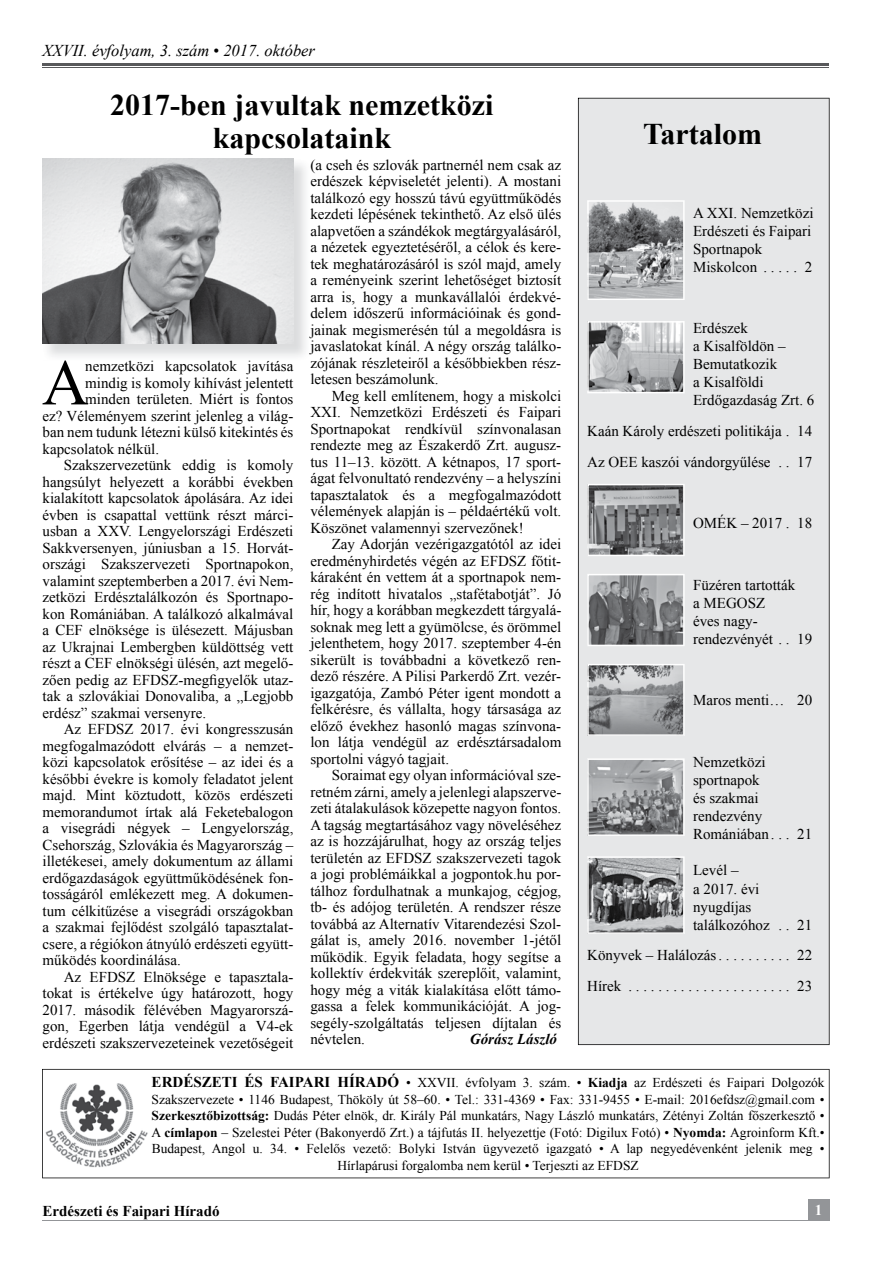
<style>
.page{position:relative;width:893px;height:1263px;background:#fff}
.page>*{position:absolute;margin:0;border:0;box-sizing:border-box;transform-origin:0 0}
.t1{font:64.8px "Times New Roman";color:#000}
.t2{font:700 30px/33px "Times New Roman";color:#000;text-align:center}
.t3{font:italic 16.5px "Times New Roman";color:#000}
.t4{font:15px/16.5px "Times New Roman";color:#000}
.t5{font:700 15px "Times New Roman";color:#000}
.t6{font:italic 700 15px "Times New Roman";color:#000}
.t7{font:700 15px "Times New Roman";color:#fff}
.t8{font:13.5px/16.5px "Times New Roman";color:#000;text-align:center}
.s1{font-style:normal}
.s2{font-weight:700;font-size:15px}
.s3{font-weight:700}
</style>
<div class="page">
<hr style="left:43px;top:63px;width:786px;height:2px;background:#58595b">
<hr style="left:43px;top:67px;width:786px;height:1px;background:#58595b">
<div style="left:808px;top:1199px;width:21px;height:21px;background:#939598"></div>
<hr style="left:43px;top:1220px;width:786px;height:1px;background:#939598">
<svg style="left:42px;top:1069px;width:788px;height:109px"></svg>
<div style="left:578px;top:98px;width:252px;height:947px;background:#e6e7e8"></div>
<img style="left:44px;top:1078px;width:107px;height:91px">
<img style="left:48px;top:159px;width:262px;height:197px">
<svg style="left:309px;top:324px;width:1px;height:30px"></svg>
<img style="left:43px;top:158px;width:250px;height:186px">
<svg style="left:587px;top:200px;width:98px;height:100px;background:#9fa1a2"></svg>
<svg style="left:587px;top:484px;width:98px;height:72px;background:#898a8d"></svg>
<svg style="left:587px;top:321px;width:98px;height:72px;background:#b2b4b5"></svg>
<svg style="left:587px;top:574px;width:98px;height:72px;background:#868789"></svg>
<svg style="left:587px;top:664px;width:98px;height:72px;background:#9e9fa2"></svg>
<svg style="left:587px;top:758px;width:98px;height:78px;background:#9a9c9e"></svg>
<svg style="left:587px;top:856px;width:98px;height:78px;background:#8e8f91"></svg>
<p class="t3" style="left:43px;top:39px;width:274px">XXVII. évfolyam, 3. szám <span class="s1">•</span> 2017. október</p>
<h2 class="t2" style="left:110px;top:88px;width:385px">2017-ben javultak nemzetközi kapcsolataink</h2>
<h2 class="t2" style="left:643px;top:117px;width:120px">Tartalom</h2>
<p class="t4" style="left:310px;top:156px;width:252px;text-align:justify">(a cseh és szlovák partnernél nem csak az erdészek képviseletét jelenti). A mostani találkozó egy hosszú távú együttműködés kezdeti lépésének tekinthető. Az első ülés alapvetően a szándékok megtárgyalásáról, a nézetek egyeztetéséről, a célok és kere&shy;tek meghatározásáról is szól majd, amely a reményeink szerint lehetőséget biztosít arra is, hogy a munkavállalói érdekvé&shy;delem időszerű információinak és gond&shy;jainak megismerésén túl a megoldásra is javaslatokat kínál. A négy ország találko&shy;zójának részleteiről a későbbiekben rész&shy;letesen beszámolunk.</p>
<p class="t4" style="left:310px;top:387px;width:252px;text-align:justify;text-indent:21px">Meg kell említenem, hogy a miskolci XXI. Nemzetközi Erdészeti és Faipari Sportnapokat rendkívül színvonalasan rendezte meg az Északerdő Zrt. augusz&shy;tus 11–13. között. A kétnapos, 17 sport&shy;ágat felvonultató rendezvény – a helyszíni tapasztalatok és a megfogalmazódott véle mények alapján is – példaértékű volt.<br>Köszönet valamennyi szervezőnek!</p>
<p class="t4" style="left:310px;top:536px;width:252px;text-align:justify;text-indent:21px">Zay Adorján vezérigazgatótól az idei eredményhirdetés végén az EFDSZ főtit&shy;káraként én vettem át a sportnapok nem&shy;rég indított hivatalos „stafétabotját”. Jó hír, hogy a korábban megkezdett tárgyalá&shy;soknak meg lett a gyümölcse, és örömmel jelenthetem, hogy 2017. szeptember 4-én sikerült is továbbadni a következő ren&shy;dező részére. A Pilisi Parkerdő Zrt. vezér&shy;igazgatója, Zambó Péter igent mondott a felkérésre, és vállalta, hogy társasága az előző évekhez hasonló magas színvona&shy;lon látja vendégül az erdésztársadalom sportolni vágyó tagjait.</p>
<p class="t4" style="left:310px;top:767px;width:252px;text-align:justify;text-indent:21px">Soraimat egy olyan információval sze&shy;retném zárni, amely a jelenlegi alapszerve&shy;zeti átalakulások közepette nagyon fontos.<br>A tagság megtartásához vagy növeléséhez az is hozzájárulhat, hogy az ország teljes területén az EFDSZ szakszervezeti tagok a jogi problémáikkal a jogpontok.hu por&shy;tálhoz fordulhatnak a munkajog, cégjog, tb- és adójog területén. A rendszer része továbbá az Alternatív Vitarendezési Szol&shy;gálat is, amely 2016. november 1-jétől működik. Egyik feladata, hogy segítse a kollektív érdekviták szereplőit, valamint, hogy még a viták kialakítása előtt támo&shy;gassa a felek kommunikációját. A jog&shy;segély-szolgáltatás teljesen díjtalan és névtelen.</p>
<p class="t4" style="left:693px;top:203px;width:122px;line-height:18px">A XXI. Nemzetközi<br>Erdészeti és Faipari<br>Sportnapok<br>Miskolcon . . . . . 2</p>
<p class="t4" style="left:693px;top:319px;width:123px;line-height:18px">Erdészek<br>a Kisalföldön –<br>Bemutatkozik<br>a Kisalföldi<br>Erdőgazdaság Zrt. 6</p>
<p class="t4" style="left:587px;top:415px;width:227px;line-height:30.8px">Kaán Károly erdészeti politikája . 14<br>Az OEE kaszói vándorgyűlése . . 17</p>
<h1 class="t1" style="left:42px;top:339px;width:48px">A</h1>
<p class="t4" style="left:85px;top:358px;width:210px">nemzetközi kapcsolatok javítása</p>
<p class="t4" style="left:85px;top:374px;width:210px">mindig is komoly kihívást jelentett</p>
<p class="t4" style="left:85px;top:391px;width:210px">minden területen. Miért is fontos</p>
<p class="t4" style="left:43px;top:407px;width:252px">ez? Véleményem szerint jelenleg a világ-</p>
<p class="t4" style="left:43px;top:424px;width:252px">ban nem tudunk létezni külső kitekintés és</p>
<p class="t4" style="left:43px;top:440px;width:118px">kapcsolatok nélkül.</p>
<p class="t4" style="left:64px;top:457px;width:231px">Szakszervezetünk eddig is komoly</p>
<p class="t4" style="left:43px;top:473px;width:252px">hangsúlyt helyezett a korábbi években</p>
<p class="t4" style="left:43px;top:490px;width:252px">kialakított kapcsolatok ápolására. Az idei</p>
<p class="t4" style="left:43px;top:506px;width:252px">évben is csapattal vettünk részt márci-</p>
<p class="t4" style="left:43px;top:523px;width:252px">usban a XXV. Lengyelországi Erdészeti</p>
<p class="t4" style="left:43px;top:539px;width:252px">Sakkversenyen, júniusban a 15. Horvát-</p>
<p class="t4" style="left:43px;top:556px;width:252px">országi Szakszervezeti Sportnapokon,</p>
<p class="t4" style="left:43px;top:572px;width:252px">valamint szeptemberben a 2017. évi Nem-</p>
<p class="t4" style="left:43px;top:589px;width:252px">zetközi Erdésztalálkozón és Sportnapo-</p>
<p class="t4" style="left:43px;top:605px;width:252px">kon Romániában. A találkozó alkalmával</p>
<p class="t4" style="left:43px;top:622px;width:252px">a CEF elnöksége is ülésezett. Májusban</p>
<p class="t4" style="left:43px;top:638px;width:252px">az Ukrajnai Lembergben küldöttség vett</p>
<p class="t4" style="left:43px;top:655px;width:252px">részt a CEF elnökségi ülésén, azt megelő-</p>
<p class="t4" style="left:43px;top:671px;width:252px">zően pedig az EFDSZ-megfigyelők utaz-</p>
<p class="t4" style="left:43px;top:688px;width:252px">tak a szlovákiai Donovaliba, a „Legjobb</p>
<p class="t4" style="left:43px;top:704px;width:165px">erdész” szakmai versenyre.</p>
<p class="t4" style="left:64px;top:721px;width:231px">Az EFDSZ 2017. évi kongresszusán</p>
<p class="t4" style="left:43px;top:737px;width:252px">megfogalmazódott elvárás – a nemzet-</p>
<p class="t4" style="left:43px;top:754px;width:252px">közi kapcsolatok erősítése – az idei és a</p>
<p class="t4" style="left:43px;top:770px;width:252px">későbbi évekre is komoly feladatot jelent</p>
<p class="t4" style="left:43px;top:787px;width:252px">majd. Mint köztudott, közös erdészeti</p>
<p class="t4" style="left:43px;top:803px;width:252px">me mo randumot írtak alá Feketebalogon</p>
<p class="t4" style="left:43px;top:820px;width:252px">a visegrádi négyek – Lengyelország,</p>
<p class="t4" style="left:43px;top:836px;width:252px">Csehország, Szlovákia és Magyarország –</p>
<p class="t4" style="left:43px;top:853px;width:252px">illetékesei, amely dokumentum az állami</p>
<p class="t4" style="left:43px;top:869px;width:252px">erdőgazdaságok együttműködésének fon-</p>
<p class="t4" style="left:43px;top:886px;width:252px">tosságáról emlékezett meg. A dokumen-</p>
<p class="t4" style="left:43px;top:902px;width:252px">tum célkitűzése a visegrádi országokban</p>
<p class="t4" style="left:43px;top:919px;width:252px">a szakmai fejlődést szolgáló tapasztalat-</p>
<p class="t4" style="left:43px;top:935px;width:252px">csere, a régiókon átnyúló erdészeti együtt-</p>
<p class="t4" style="left:43px;top:952px;width:140px">működés koordinálása.</p>
<p class="t4" style="left:64px;top:968px;width:231px">Az EFDSZ Elnöksége e tapasztala-</p>
<p class="t4" style="left:43px;top:985px;width:252px">tokat is értékelve úgy határozott, hogy</p>
<p class="t4" style="left:43px;top:1001px;width:252px">2017. második félévében Magyarorszá-</p>
<p class="t4" style="left:43px;top:1018px;width:252px">gon, Egerben látja vendégül a V4-ek</p>
<p class="t4" style="left:43px;top:1034px;width:252px">erdé szeti szakszervezeteinek vezetőségeit</p>
<p class="t4" style="left:693px;top:515px;width:121px">OMÉK – 2017 . 18</p>
<p class="t4" style="left:693px;top:575px;width:121px;line-height:18px">Füzéren tartották<br>a MEGOSZ<br>éves nagy&shy;rendezvényét . . 19</p>
<p class="t4" style="left:693px;top:692px;width:121px">Maros menti… 20</p>
<p class="t4" style="left:693px;top:752px;width:121px;line-height:18px">Nemzetközi sportnapok<br>és szakmai rendezvény<br>Romániában . . . 21</p>
<p class="t4" style="left:693px;top:861px;width:121px;line-height:18px">Levél –<br>a 2017. évi nyugdíjas találkozóhoz . . 21</p>
<p class="t4" style="left:587px;top:940px;width:226px;line-height:30.8px">Könyvek – Halálozás. . . . . . . . . . 22<br>Hírek . . . . . . . . . . . . . . . . . . . . . . 23</p>
<p class="t6" style="left:470px;top:1029px;width:89px">Górász László</p>
<p class="t8" style="left:152px;top:1074px;width:674px"><span class="s2">ERDÉSZETI ÉS FAIPARI HÍRADÓ</span> • XXVII. évfolyam 3. szám. • <span class="s3">Kiadja</span> az Erdészeti és Faipari Dolgozók Szakszervezete • 1146 Budapest, Thököly út 58–60. • Tel.: 331-4369 • Fax: 331-9455 • E-mail: 2016efdsz@gmail.com • <span class="s3">Szerkesztőbizottság:</span> Dudás Péter elnök, dr. Király Pál munkatárs, Nagy László munkatárs, Zétényi Zoltán főszerkesztő • A <span class="s3">címlapon</span> – Szelestei Péter (Bakonyerdő Zrt.) a tájfutás II. helyezettje (Fotó: Digilux Fotó) • <span class="s3">Nyomda:</span> Agroinform Kft.• Budapest, Angol u. 34. • Felelős vezető: Bolyki István ügyvezető igazgató • A lap negyedévenként jelenik meg • Hírlapárusi forgalomba nem kerül • Terjeszti az EFDSZ</p>
<p class="t5" style="left:43px;top:1200px;width:179px">Erdészeti és Faipari Híradó</p>
<p class="t7" style="left:815px;top:1199px;width:9px">1</p>
</div>
